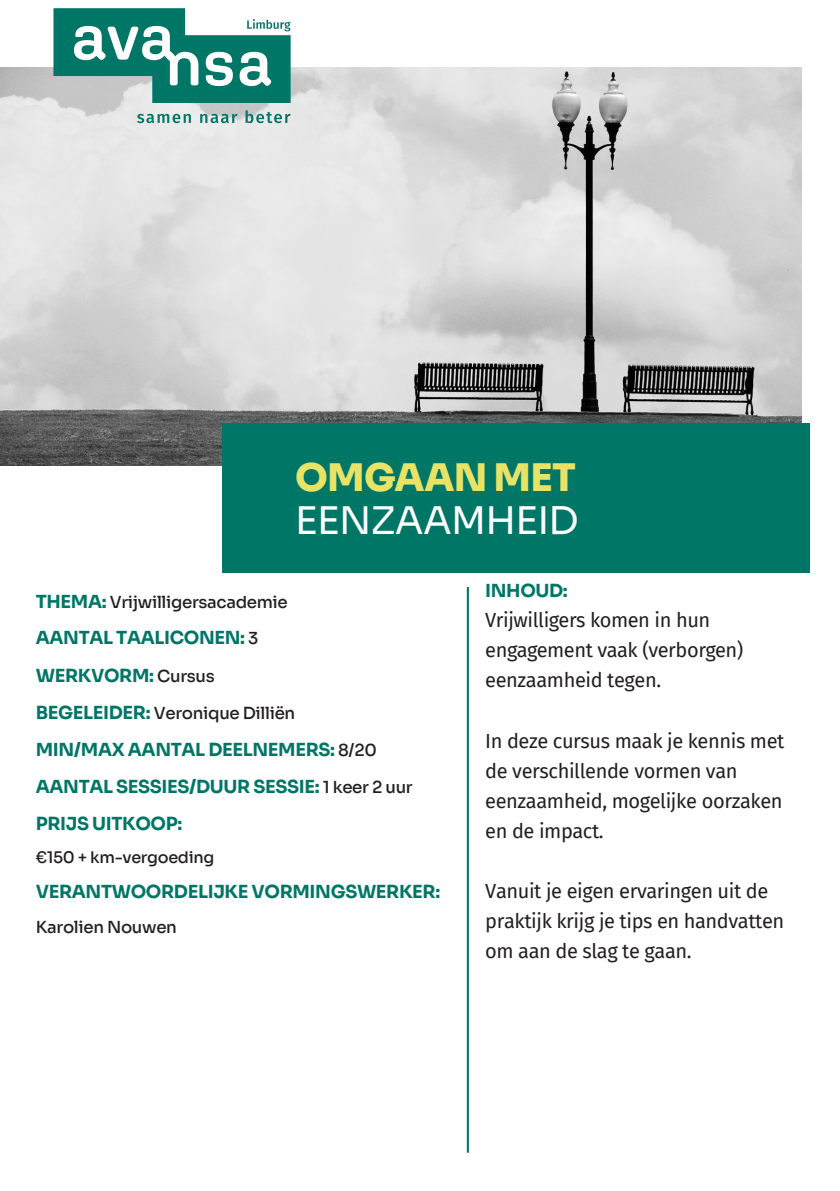
<style>
.page{position:relative;width:840px;height:1191px;background:#fff}
.page>*{position:absolute;margin:0;border:0;box-sizing:border-box;transform-origin:0 0}
.Cover_Big_Header{font:38px "Sora";letter-spacing:-.02em;color:#fff}
.Cover_Big_Header-2{font:800 38px "Sora";letter-spacing:-.02em;color:#e9e365}
.Magazine_Title{font:20px/30px "Fira Sans";letter-spacing:-.02em;color:#231f20}
.Cover_Big_Header-3{font:700 18px/37px "Sora";letter-spacing:-.02em;color:#007667}
.Magazine_Title-2{font:700 18px "Sora";letter-spacing:-.02em;color:#007667}
.Cover_Big_Header-4{font:500 16.6px "Sora";letter-spacing:-.02em;color:#231f20}
.Cover_Big_Header-5{font:500 16px "Sora";letter-spacing:-.02em;color:#231f20}
.s1{font-weight:700;font-size:18px;color:#007667}
.s2{font-weight:500;font-size:16.6px;color:#231f20}
</style>
<div class="page">
<img style="left:0;top:68px;width:801px;height:397px">
<div style="left:223px;top:423px;width:586px;height:150px;background:#007667"></div>
<svg style="left:137px;top:114px;width:54px;height:9px"></svg>
<svg style="left:200px;top:114px;width:37px;height:9px"></svg>
<svg style="left:245px;top:110px;width:45px;height:13px"></svg>
<svg style="left:53px;top:8px;width:237px;height:95px"></svg>
<hr style="left:466px;top:587px;width:2px;height:565px;background:#007667">
<p class="Cover_Big_Header-2" style="left:295px;top:446px;width:282px">OMGAAN MET</p>
<p class="Cover_Big_Header" style="left:295px;top:489px;width:285px">EENZAAMHEID</p>
<p class="Cover_Big_Header-4" style="left:36px;top:588px;width:253px"><span class="s1">THEMA:</span> Vrijwilligersacademie</p>
<p class="Cover_Big_Header-3" style="left:36px;top:617px;width:224px">AANTAL TAALICONEN: <span class="s2">3<br></span>WERKVORM: <span class="s2">Cursus</span></p>
<p class="Cover_Big_Header-4" style="left:36px;top:699px;width:261px"><span class="s1">BEGELEIDER:</span> Veronique Dilliën</p>
<p class="Cover_Big_Header-3" style="left:36px;top:729px;width:378px">MIN/MAX AANTAL DEELNEMERS: <span class="s2">8/20<br></span>AANTAL SESSIES/DUUR SESSIE: <span class="s2">1 keer 2 uur<br></span>PRIJS UITKOOP:</p>
<p class="Cover_Big_Header-5" style="left:36px;top:844px;width:180px">€150 + km-vergoeding</p>
<p class="Cover_Big_Header-3" style="left:36px;top:872px;width:406px">VERANTWOORDELIJKE VORMINGSWERKER:</p>
<p class="Cover_Big_Header-4" style="left:36px;top:913px;width:143px">Karolien Nouwen</p>
<p class="Magazine_Title-2" style="left:485px;top:576px;width:84px">INHOUD:</p>
<p class="Magazine_Title" style="left:485px;top:605px;width:259px">Vrijwilligers komen in hun engagement vaak (verborgen) eenzaamheid tegen.</p>
<p class="Magazine_Title" style="left:485px;top:725px;width:300px">In deze cursus maak je kennis met de verschillende vormen van eenzaamheid, mogelijke oorzaken en de impact.</p>
<p class="Magazine_Title" style="left:485px;top:875px;width:300px">Vanuit je eigen ervaringen uit de praktijk krijg je tips en handvatten om aan de slag te gaan.</p>
</div>
